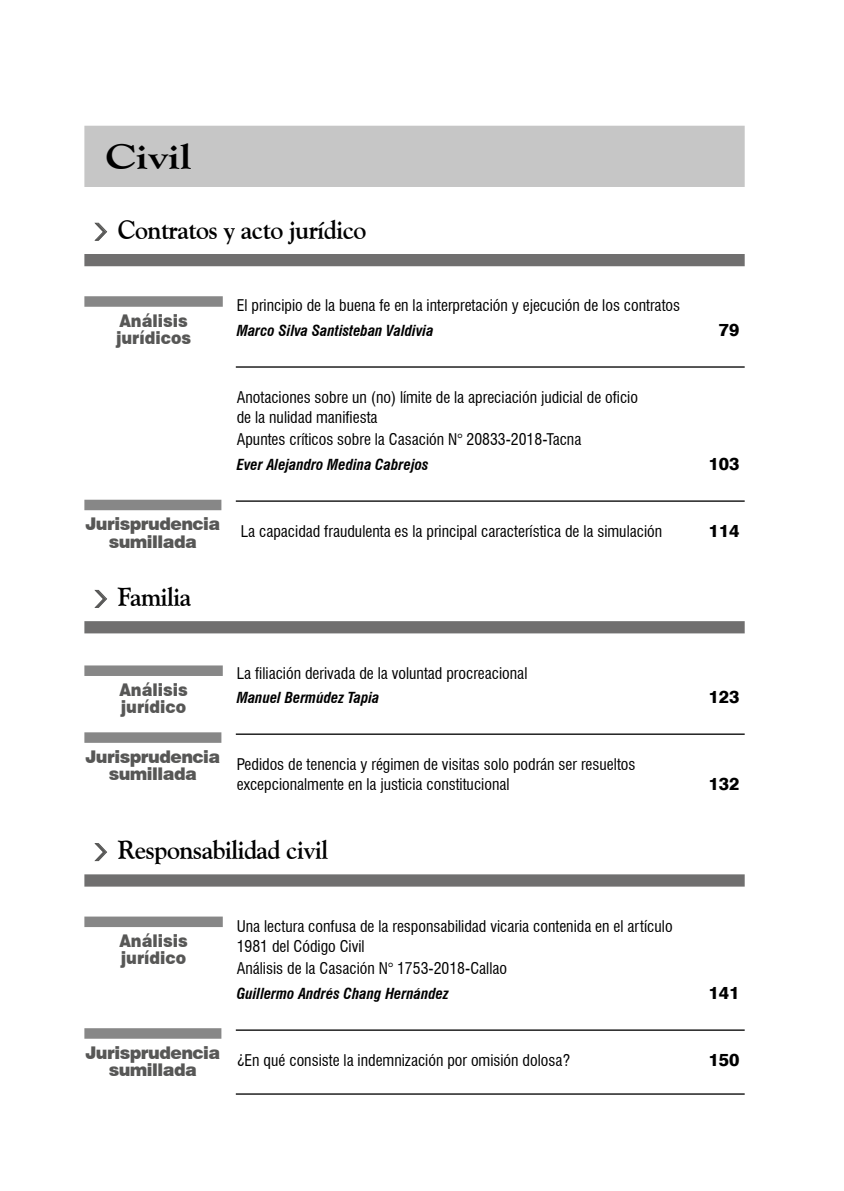
<style>
.page{position:relative;width:844px;height:1191px;background:#fff}
.page>*{position:absolute;margin:0;border:0;box-sizing:border-box;transform-origin:0 0}
.t1{font:700 35px "Goudy Old Style BT";letter-spacing:-.01em;color:#000;scale:1.24 1}
.t2{font:700 26.25px "Goudy Old Style BT";letter-spacing:-.02em;color:#000;scale:.95 1}
.t3{font:900 17.5px/17.5px "Swiss 721 BT";letter-spacing:-.03em;color:#575756;text-align:center}
.t4{font:900 17.5px/17.5px "Swiss 721 BT";color:#575756;scale:.9 1}
.t5{font:800 17.5px "Swiss 721 BT";color:#000}
.t6{font:condensed 15.75px/20.1px "Swiss 721 BT";color:#000}
.t7{font:italic 700 condensed 14.88px "Swiss 721 BT";color:#000}
.s1{font-family:"Chicago";font-weight:400;font-size:29.05px;color:#575756}
</style>
<div class="page">
<div style="left:84px;top:126px;width:660px;height:61px;background:#c6c6c6"></div>
<div style="left:84px;top:254px;width:660px;height:12px;background:#706f6f"></div>
<hr style="left:236px;top:366px;width:508px;height:2px;background:#000">
<hr style="left:236px;top:500px;width:508px;height:2px;background:#000">
<div style="left:84px;top:621px;width:660px;height:12px;background:#706f6f"></div>
<hr style="left:236px;top:733px;width:508px;height:2px;background:#000">
<div style="left:84px;top:874px;width:660px;height:12px;background:#706f6f"></div>
<hr style="left:236px;top:1029px;width:508px;height:1px;background:#000">
<hr style="left:236px;top:1093px;width:508px;height:1px;background:#000">
<div style="left:84px;top:500px;width:137px;height:10px;background:#878787"></div>
<div style="left:84px;top:1028px;width:137px;height:10px;background:#878787"></div>
<div style="left:84px;top:732px;width:137px;height:11px;background:#878787"></div>
<div style="left:84px;top:296px;width:139px;height:11px;background:#878787"></div>
<div style="left:84px;top:665px;width:139px;height:11px;background:#878787"></div>
<div style="left:84px;top:916px;width:139px;height:11px;background:#878787"></div>
<h1 class="t1" style="left:105px;top:136px;width:71px">Civil</h1>
<h2 class="t2" style="left:95px;top:214px;width:287px"><span class="s1">&gt;</span> Contratos y acto jurídico</h2>
<p class="t4" style="left:116px;top:311px;width:85px">Análisis jurídicos</p>
<p class="t6" style="left:237px;top:295px;width:445px">El principio de la buena fe en la interpretación y ejecución de los contratos</p>
<p class="t7" style="left:237px;top:322px;width:198px">Marco Silva Santisteban Valdivia</p>
<p class="t5" style="left:718px;top:319px;width:22px">79</p>
<p class="t6" style="left:237px;top:387px;width:402px">Anotaciones sobre un (no) límite de la apreciación judicial de oficio de la nulidad manifiesta</p>
<p class="t6" style="left:237px;top:429px;width:346px">Apuntes críticos sobre la Casación N° 20833-2018-Tacna</p>
<p class="t7" style="left:237px;top:456px;width:193px">Ever Alejandro Medina Cabrejos</p>
<p class="t5" style="left:708px;top:453px;width:32px">103</p>
<p class="t3" style="left:85px;top:515px;width:136px">Jurisprudencia sumillada</p>
<h2 class="t2" style="left:95px;top:581px;width:103px"><span class="s1">&gt;</span> Familia</h2>
<p class="t6" style="left:241px;top:521px;width:423px">La capacidad fraudulenta es la principal característica de la simulación</p>
<p class="t5" style="left:708px;top:520px;width:32px">114</p>
<p class="t4" style="left:119px;top:680px;width:78px">Análisis jurídico</p>
<p class="t3" style="left:85px;top:747px;width:136px">Jurisprudencia sumillada</p>
<p class="t6" style="left:237px;top:662px;width:292px">La filiación derivada de la voluntad procreacional</p>
<p class="t7" style="left:237px;top:689px;width:144px">Manuel Bermúdez Tapia</p>
<p class="t5" style="left:708px;top:686px;width:32px">123</p>
<p class="t6" style="left:237px;top:754px;width:400px">Pedidos de tenencia y régimen de visitas solo podrán ser resueltos excepcionalmente en la justicia constitucional</p>
<p class="t5" style="left:708px;top:773px;width:32px">132</p>
<h2 class="t2" style="left:95px;top:834px;width:247px"><span class="s1">&gt;</span> Responsabilidad civil</h2>
<p class="t4" style="left:119px;top:931px;width:78px">Análisis jurídico</p>
<p class="t6" style="left:237px;top:916px;width:437px">Una lectura confusa de la responsabilidad vicaria contenida en el artículo<br>1981 del Código Civil</p>
<p class="t6" style="left:237px;top:958px;width:272px">Análisis de la Casación N° 1753-2018-Callao</p>
<p class="t7" style="left:237px;top:985px;width:213px">Guillermo Andrés Chang Hernández</p>
<p class="t5" style="left:708px;top:982px;width:32px">141</p>
<p class="t3" style="left:85px;top:1043px;width:136px">Jurisprudencia sumillada</p>
<p class="t6" style="left:237px;top:1050px;width:335px">¿En qué consiste la indemnización por omisión dolosa?</p>
<p class="t5" style="left:708px;top:1049px;width:32px">150</p>
</div>
